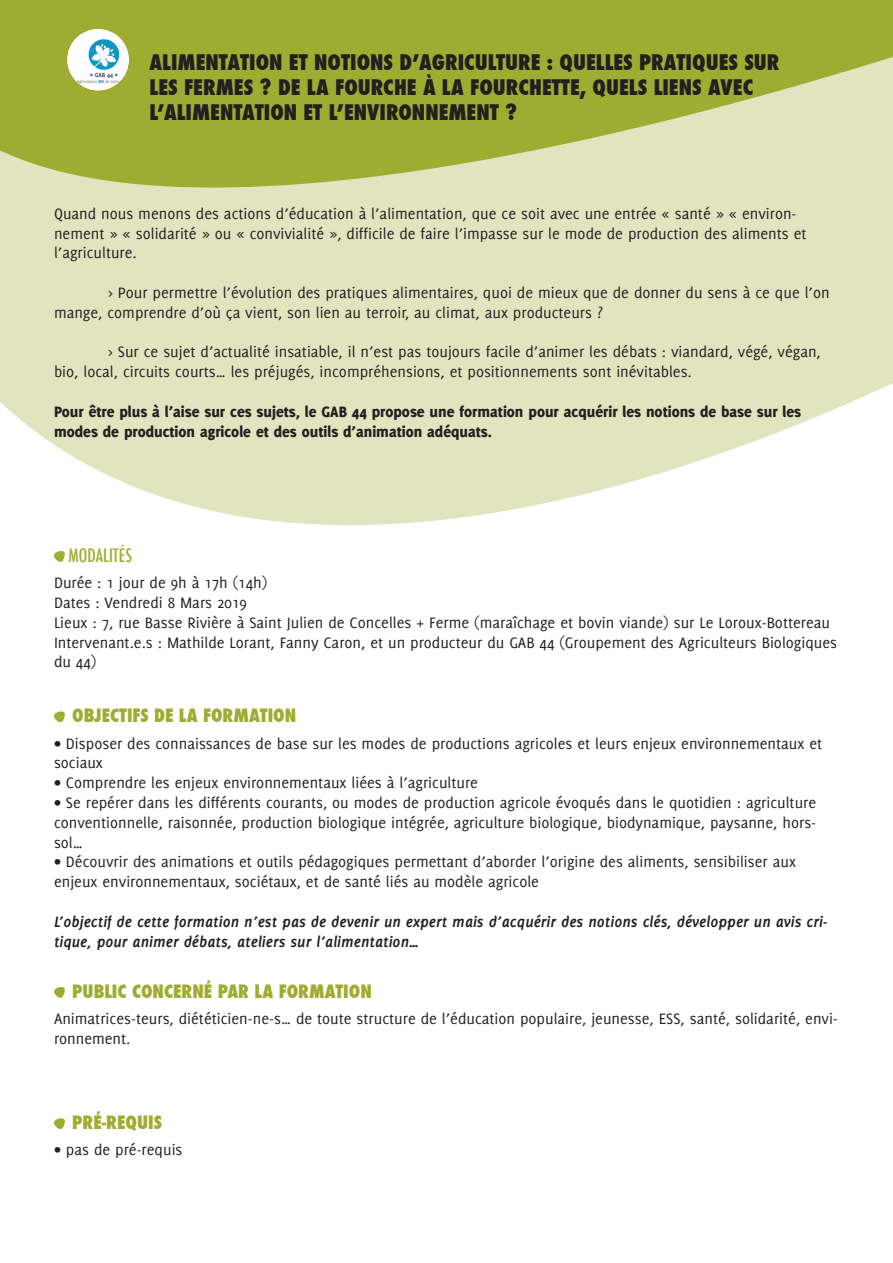
<style>
.page{position:relative;width:893px;height:1263px;background:#fff}
.page>*{position:absolute;margin:0;border:0;box-sizing:border-box;transform-origin:0 0}
.t1{font:800 condensed 21px/25.2px "Futura";color:#231f20}
.t2{font:800 condensed 18px "Futura";color:#a0ac31}
.t3{font:500 condensed 18px "Futura";color:#a0ac31}
.t4{font:16.5px/19.8px "Delicious";color:#231f20}
.t5{font:italic 700 16.5px/19.8px "Delicious";color:#231f20}
.t6{font:800 16.5px/19.8px "Delicious";color:#231f20}
</style>
<div class="page">
<svg style="left:0;top:281px;width:893px;height:245px;fill:#e1e5bf"></svg>
<svg style="left:0;top:0;width:893px;height:281px;background:#bfc775"></svg>
<div style="left:67px;top:29px;width:62px;height:61px;background:#fff;border-radius:50%"></div>
<img style="left:67px;top:33px;width:62px;height:57px">
<svg style="left:54px;top:551px;width:11px;height:11px"></svg>
<svg style="left:54px;top:1118px;width:11px;height:12px"></svg>
<svg style="left:54px;top:987px;width:11px;height:11px"></svg>
<svg style="left:54px;top:711px;width:11px;height:12px"></svg>
<p class="t1" style="left:150px;top:50px;width:631px">ALIMENTATION ET NOTIONS D’AGRICULTURE : QUELLES PRATIQUES SUR<br>LES FERMES ? DE LA FOURCHE À LA FOURCHETTE, QUELS LIENS AVEC<br>L’ALIMENTATION ET L’ENVIRONNEMENT ?</p>
<p class="t4" style="left:54px;top:203px;width:754px">Quand nous menons des actions d’éducation à l’alimentation, que ce soit avec une entrée « santé » « environ&shy;nement » « solidarité » ou « convivialité », difficile de faire l’impasse sur le mode de production des aliments et l’agriculture.</p>
<p class="t4" style="left:54px;top:282px;width:777px;text-indent:54px">&gt; Pour permettre l’évolution des pratiques alimentaires, quoi de mieux que de donner du sens à ce que l’on mange, comprendre d’où ça vient, son lien au terroir, au climat, aux producteurs ?</p>
<p class="t4" style="left:54px;top:342px;width:768px;text-indent:54px">&gt; Sur ce sujet d’actualité insatiable, il n’est pas toujours facile d’animer les débats : viandard, végé, végan, bio, local, circuits courts… les préjugés, incompréhensions, et positionnements sont inévitables.</p>
<p class="t6" style="left:54px;top:401px;width:749px">Pour être plus à l’aise sur ces sujets, le GAB 44 propose une formation pour acquérir les notions de base sur les modes de production agricole et des outils d’animation adéquats.</p>
<p class="t3" style="left:69px;top:544px;width:65px">MODALITÉS</p>
<p class="t4" style="left:54px;top:573px;width:215px">Durée : 1 jour de 9h à 17h (14h)</p>
<p class="t4" style="left:54px;top:592px;width:194px">Dates : Vendredi 8 Mars 2019</p>
<p class="t4" style="left:54px;top:612px;width:778px">Lieux : 7, rue Basse Rivière à Saint Julien de Concelles + Ferme (maraîchage et bovin viande) sur Le Loroux-Bottereau</p>
<p class="t4" style="left:54px;top:632px;width:785px">Intervenant.e.s : Mathilde Lorant, Fanny Caron, et un producteur du GAB 44 (Groupement des Agriculteurs Biologiques du 44)</p>
<p class="t2" style="left:72px;top:703px;width:225px">OBJECTIFS DE LA FORMATION</p>
<p class="t4" style="left:54px;top:733px;width:770px">• Disposer des connaissances de base sur les modes de productions agricoles et leurs enjeux environnementaux et sociaux</p>
<p class="t4" style="left:54px;top:773px;width:425px">• Comprendre les enjeux environnementaux liées à l’agriculture</p>
<p class="t4" style="left:54px;top:792px;width:764px;text-align:justify">• Se repérer dans les différents courants, ou modes de production agricole évoqués dans le quotidien : agriculture conventionnelle, raisonnée, production biologique intégrée, agriculture biologique, biodynamique, paysanne, hors&shy;sol…</p>
<p class="t4" style="left:54px;top:852px;width:743px">• Découvrir des animations et outils pédagogiques permettant d’aborder l’origine des aliments, sensibiliser aux enjeux environnementaux, sociétaux, et de santé liés au modèle agricole</p>
<p class="t5" style="left:54px;top:911px;width:775px">L’objectif de cette formation n’est pas de devenir un expert mais d’acquérir des notions clés, développer un avis cri&shy;tique, pour animer débats, ateliers sur l’alimentation…</p>
<p class="t2" style="left:72px;top:979px;width:301px">PUBLIC CONCERNÉ PAR LA FORMATION</p>
<p class="t4" style="left:54px;top:1009px;width:785px">Animatrices-teurs, diététicien-ne-s… de toute structure de l’éducation populaire, jeunesse, ESS, santé, solidarité, envi&shy;ronnement.</p>
<p class="t2" style="left:72px;top:1110px;width:91px">PRÉ-REQUIS</p>
<p class="t4" style="left:54px;top:1140px;width:130px">• pas de pré-requis</p>
</div>
